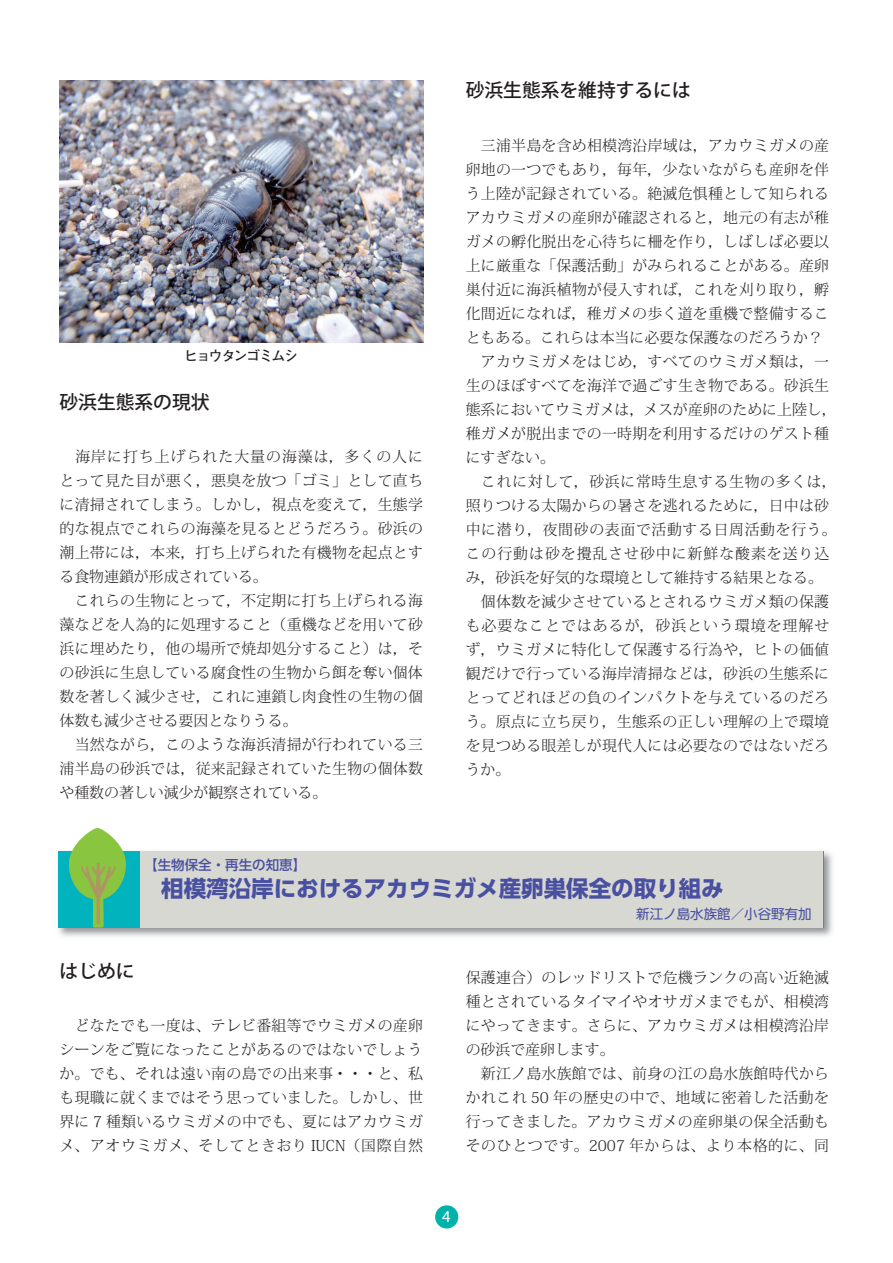
<style>
.page{position:relative;width:893px;height:1263px;background:#fff}
.page>*{position:absolute;margin:0;border:0;box-sizing:border-box;transform-origin:0 0}
.t1{font:700 22.5px "UD Shin Go Pro";color:#494fa1}
.t2{font:500 18.75px "Koz Go Pro";color:#231f20}
.t3{font:16.5px "Myriad Pro";color:#fff}
.t4{font:300 14.85px/24px "Koz Min Pro";letter-spacing:.02em;color:#231f20}
.t5{font:700 13.8px "Futo Go B101 Pro";letter-spacing:-.1em;color:#231f20}
.t6{font:13.5px "UD Shin Go Pro";color:#494fa1}
.t7{font:500 13.5px "UD Shin Go Pro";color:#494fa1}
</style>
<div class="page">
<img style="left:60px;top:81px;width:364px;height:261px">
<img style="left:58px;top:851px;width:775px;height:86px">
<div style="left:58px;top:851px;width:765px;height:76px;background:#00b3bd"></div>
<div style="left:141px;top:851px;width:682px;height:76px;background:#d7d8d1"></div>
<svg style="left:69px;top:828px;width:57px;height:100px"></svg>
<div style="left:435px;top:1205px;width:23px;height:23px;background:#00b2a9;border-radius:50%"></div>
<p class="t5" style="left:184px;top:345px;width:115px">ヒョウタンゴミムシ</p>
<p class="t2" style="left:60px;top:390px;width:151px">砂浜生態系の現状</p>
<p class="t4" style="left:60px;top:444px;width:365px">　海岸に打ち上げられた大量の海藻は，多くの人にとって見た目が悪く，悪臭を放つ「ゴミ」として直ちに清掃されてしまう。しかし，視点を変えて，生態学的な視点でこれらの海藻を見るとどうだろう。砂浜の潮上帯には，本来，打ち上げられた有機物を起点とする食物連鎖が形成されている。<br>　これらの生物にとって，不定期に打ち上げられる海藻などを人為的に処理すること（重機などを用いて砂浜に埋めたり，他の場所で焼却処分すること）は，その砂浜に生息している腐食性の生物から餌を奪い個体数を著しく減少させ，これに連鎖し肉食性の生物の個体数も減少させる要因となりうる。<br>　当然ながら，このような海浜清掃が行われている三浦半島の砂浜では，従来記録されていた生物の個体数や種数の著しい減少が観察されている。</p>
<p class="t7" style="left:144px;top:854px;width:163px">【生物保全・再生の知恵】</p>
<p class="t2" style="left:466px;top:78px;width:226px">砂浜生態系を維持するには</p>
<p class="t4" style="left:466px;top:133px;width:372px">　三浦半島を含め相模湾沿岸域は，アカウミガメの産卵地の一つでもあり，毎年，少ないながらも産卵を伴う上陸が記録されている。絶滅危惧種として知られるアカウミガメの産卵が確認されると，地元の有志が稚ガメの孵化脱出を心待ちに柵を作り，しばしば必要以上に厳重な「保護活動」がみられることがある。産卵巣付近に海浜植物が侵入すれば，これを刈り取り，孵化間近になれば，稚ガメの歩く道を重機で整備することもある。これらは本当に必要な保護なのだろうか？　アカウミガメをはじめ，すべてのウミガメ類は，一生のほぼすべてを海洋で過ごす生き物である。砂浜生態系においてウミガメは，メスが産卵のために上陸し，稚ガメが脱出までの一時期を利用するだけのゲスト種にすぎない。<br>　これに対して，砂浜に常時生息する生物の多くは，照りつける太陽からの暑さを逃れるために，日中は砂中に潜り，夜間砂の表面で活動する日周活動を行う。この行動は砂を攪乱させ砂中に新鮮な酸素を送り込み，砂浜を好気的な環境として維持する結果となる。　個体数を減少させているとされるウミガメ類の保護も必要なことではあるが，砂浜という環境を理解せず，ウミガメに特化して保護する行為や，ヒトの価値観だけで行っている海岸清掃などは，砂浜の生態系にとってどれほどの負のインパクトを与えているのだろう。原点に立ち戻り，生態系の正しい理解の上で環境を見つめる眼差しが現代人には必要なのではないだろうか。</p>
<p class="t1" style="left:161px;top:870px;width:564px">相模湾沿岸におけるアカウミガメ産卵巣保全の取り組み</p>
<p class="t2" style="left:60px;top:959px;width:76px">はじめに</p>
<p class="t4" style="left:60px;top:1013px;width:365px;text-align:justify">　どなたでも一度は、テレビ番組等でウミガメの産卵シーンをご覧になったことがあるのではないでしょうか。でも、それは遠い南の島での出来事・・・と、私も現職に就くまではそう思っていました。しかし、世界に 7 種類いるウミガメの中でも、夏にはアカウミガメ、アオウミガメ、そしてときおり IUCN（国際自然</p>
<p class="t6" style="left:636px;top:903px;width:177px">新江ノ島水族館／小谷野有加</p>
<p class="t4" style="left:466px;top:965px;width:365px">保護連合）のレッドリストで危機ランクの高い近絶滅種とされているタイマイやオサガメまでもが、相模湾にやってきます。さらに、アカウミガメは相模湾沿岸の砂浜で産卵します。<br>　新江ノ島水族館では、前身の江の島水族館時代からかれこれ 50 年の歴史の中で、地域に密着した活動を行ってきました。アカウミガメの産卵巣の保全活動もそのひとつです。2007 年からは、より本格的に、同</p>
<p class="t3" style="left:442px;top:1206px;width:10px">4</p>
</div>
